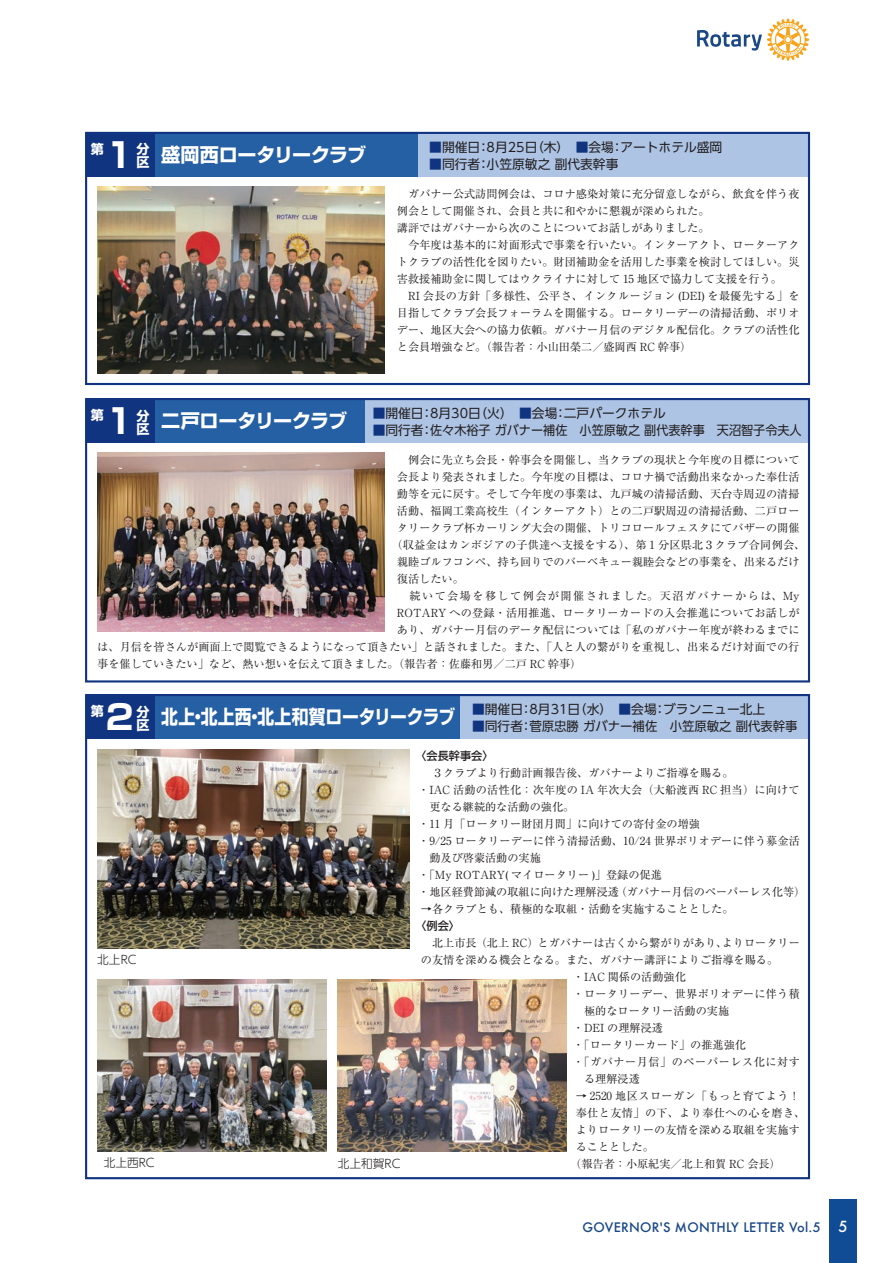
<style>
.page{position:relative;width:893px;height:1263px;background:#fff}
.page>*{position:absolute;margin:0;border:0;box-sizing:border-box;transform-origin:0 0}
.t1{font:700 34.05px "Shin Go Pro";color:#fff}
.t2{font:700 19.2px "Shin Go Pro";letter-spacing:-.015em;color:#fff}
.t3{font:700 19.2px "Shin Go Pro";letter-spacing:-.015em;color:#fff;scale:.88 1}
.t4{font:700 13.05px/13px "Shin Go Pro";color:#fff}
.t5{font:12.75px "UD Shin Go Pro";color:#231f20}
.t6{font:500 12.75px "Futura";letter-spacing:.02em;color:#194887}
.t7{font:300 11.7px "UD Shin Go Pro";color:#231f20}
.t8{font:11.1px/17px "Ryumin Pro";color:#231f20}
.t9{font:11.1px "Ryumin Pro";letter-spacing:.02em;color:#231f20}
.t10{font:11.1px "Ryumin Pro";letter-spacing:.045em;color:#231f20}
.t11{font:11.1px "Ryumin Pro";letter-spacing:.125em;color:#231f20}
.t12{font:11.1px "Ryumin Pro";letter-spacing:.035em;color:#231f20}
.t13{font:500 11.1px "UD Shin Go Pro";color:#231f20}
.s1{color:#10347f}
.s2{font-size:34.05px}
.s3{font-size:14.85px;color:#fff}
</style>
<div class="page">
<div style="left:153px;top:132px;width:266px;height:44px;background:#255fa4"></div>
<div style="left:419px;top:132px;width:391px;height:44px;background:#adc4e5"></div>
<div style="left:86px;top:132px;width:68px;height:44px;background:#10347f"></div>
<div style="left:153px;top:694px;width:314px;height:45px;background:#255fa4"></div>
<div style="left:461px;top:694px;width:349px;height:45px;background:#adc4e5"></div>
<div style="left:86px;top:694px;width:68px;height:45px;background:#10347f"></div>
<div style="left:153px;top:398px;width:213px;height:45px;background:#255fa4"></div>
<div style="left:366px;top:398px;width:444px;height:45px;background:#adc4e5"></div>
<div style="left:86px;top:398px;width:68px;height:45px;background:#10347f"></div>
<svg style="left:697px;top:19px;width:112px;height:42px"></svg>
<div style="left:829px;top:1199px;width:28px;height:64px;background:#0f4c95"></div>
<div style="left:85px;top:694px;width:725px;height:485px;border:2px solid #10347f"></div>
<div style="left:85px;top:132px;width:725px;height:253px;border:2px solid #10347f"></div>
<div style="left:85px;top:398px;width:725px;height:284px;border:2px solid #10347f"></div>
<img style="left:97px;top:750px;width:313px;height:199px">
<img style="left:97px;top:979px;width:229px;height:173px">
<img style="left:338px;top:979px;width:228px;height:173px">
<img style="left:97px;top:186px;width:287px;height:188px">
<img style="left:97px;top:452px;width:287px;height:179px">
<h1 class="t1" style="left:106px;top:128px;width:29px">1</h1>
<p class="t4" style="left:91px;top:141px;width:14px">第</p>
<p class="t4" style="left:136px;top:142px;width:14px">分区</p>
<h2 class="t2" style="left:161px;top:139px;width:207px">盛岡西ロータリークラブ</h2>
<p class="t5" style="left:429px;top:136px;width:295px"><span class="s1">■</span>開催日：8月25日（木）　<span class="s1">■</span>会場：アートホテル盛岡</p>
<p class="t5" style="left:429px;top:153px;width:191px"><span class="s1">■</span>同行者：小笠原敏之 副代表幹事</p>
<p class="t8" style="left:397px;top:184px;width:404px">　ガバナー公式訪問例会は、コロナ感染対策に充分留意しながら、飲食を伴う夜例会として開催され、会員と共に和やかに懇親が深められた。<br>講評ではガバナーから次のことについてお話しがありました。<br>　今年度は基本的に対面形式で事業を行いたい。インターアクト、ローターアクトクラブの活性化を図りたい。財団補助金を活用した事業を検討してほしい。災害救援補助金に関してはウクライナに対して 15 地区で協力して支援を行う。　RI 会長の方針「多様性、公平さ、インクルージョン (DEI) を最優先する」を目指してクラブ会長フォーラムを開催する。ロータリーデーの清掃活動、ポリオデー、地区大会への協力依頼。ガバナー月信のデジタル配信化。クラブの活性化と会員増強など。（報告者：小山田榮二／盛岡西 RC 幹事）</p>
<h1 class="t1" style="left:106px;top:394px;width:29px">1</h1>
<p class="t4" style="left:91px;top:407px;width:14px">第</p>
<p class="t4" style="left:136px;top:408px;width:14px">分区</p>
<h2 class="t2" style="left:161px;top:405px;width:188px">二戸ロータリークラブ</h2>
<p class="t5" style="left:373px;top:403px;width:295px"><span class="s1">■</span>開催日：8月30日（火）　<span class="s1">■</span>会場：二戸パークホテル</p>
<p class="t5" style="left:373px;top:420px;width:431px"><span class="s1">■</span>同行者：佐々木裕子 ガバナー補佐　小笠原敏之 副代表幹事　天沼智子令夫人</p>
<p class="t8" style="left:397px;top:450px;width:404px">　例会に先立ち会長・幹事会を開催し、当クラブの現状と今年度の目標について</p>
<p class="t8" style="left:397px;top:467px;width:404px">会長より発表されました。今年度の目標は、コロナ禍で活動出来なかった奉仕活</p>
<p class="t8" style="left:397px;top:484px;width:404px">動等を元に戻す。そして今年度の事業は、九戸城の清掃活動、天台寺周辺の清掃</p>
<p class="t8" style="left:397px;top:501px;width:404px">活動、福岡工業高校生（インターアクト）との二戸駅周辺の清掃活動、二戸ロー</p>
<p class="t8" style="left:397px;top:518px;width:404px">タリークラブ杯カーリング大会の開催、トリコロールフェスタにてバザーの開催</p>
<p class="t9" style="left:391px;top:536px;width:415px">（収益金はカンボジアの子供達へ支援をする）、第 1 分区県北３クラブ合同例会、</p>
<p class="t8" style="left:397px;top:552px;width:404px">親睦ゴルフコンペ、持ち回りでのバーベキュー親睦会などの事業を、出来るだけ</p>
<p class="t8" style="left:397px;top:569px;width:68px">復活したい。</p>
<p class="t11" style="left:397px;top:587px;width:404px">　続いて会場を移して例会が開催されました。天沼ガバナーからは、My</p>
<p class="t8" style="left:397px;top:603px;width:404px">ROTARY への登録・活用推進、ロータリーカードの入会推進についてお話しが</p>
<p class="t8" style="left:397px;top:620px;width:404px">あり、ガバナー月信のデータ配信については「私のガバナー年度が終わるまでに</p>
<p class="t8" style="left:97px;top:637px;width:704px">は、月信を皆さんが画面上で閲覧できるようになって頂きたい」と話されました。また、「人と人の繋がりを重視し、出来るだけ対面での行</p>
<p class="t8" style="left:97px;top:654px;width:486px">事を催していきたい」など、熱い想いを伝えて頂きました。（報告者：佐藤和男／二戸 RC 幹事）</p>
<p class="t4" style="left:91px;top:703px;width:14px">第</p>
<p class="t4" style="left:136px;top:704px;width:14px">分区</p>
<p class="t5" style="left:472px;top:698px;width:295px"><span class="s1">■</span>開催日：8月31日（水）　<span class="s1">■</span>会場：ブランニュー北上</p>
<h2 class="t3" style="left:106px;top:701px;width:399px"><span class="s2">2</span> 北上・北上西・北上和賀ロータリークラブ</h2>
<p class="t5" style="left:472px;top:715px;width:327px"><span class="s1">■</span>同行者：菅原忠勝 ガバナー補佐　小笠原敏之 副代表幹事</p>
<p class="t7" style="left:97px;top:950px;width:41px">北上RC</p>
<p class="t7" style="left:104px;top:1153px;width:52px">北上西RC</p>
<p class="t7" style="left:338px;top:1154px;width:64px">北上和賀RC</p>
<p class="t13" style="left:421px;top:747px;width:68px">〈会長幹事会〉</p>
<p class="t8" style="left:421px;top:764px;width:314px">　３クラブより行動計画報告後、ガバナーよりご指導を賜る。</p>
<p class="t9" style="left:418px;top:781px;width:383px">・ IAC 活動の活性化：次年度の IA 年次大会（大船渡西 RC 担当）に向けて</p>
<p class="t8" style="left:429px;top:798px;width:147px">更なる継続的な活動の強化。</p>
<p class="t8" style="left:418px;top:815px;width:283px">・11 月「ロータリー財団月間」に向けての寄付金の増強</p>
<p class="t8" style="left:418px;top:832px;width:383px">・ 9/25 ロータリーデーに伴う清掃活動、10/24 世界ポリオデーに伴う募金活</p>
<p class="t8" style="left:429px;top:849px;width:113px">動及び啓蒙活動の実施</p>
<p class="t8" style="left:418px;top:866px;width:245px">・「My ROTARY( マイロータリー )」登録の促進</p>
<p class="t8" style="left:418px;top:883px;width:389px">・ 地区経費節減の取組に向けた理解浸透（ガバナー月信のペーパーレス化等）</p>
<p class="t8" style="left:421px;top:900px;width:314px">→各クラブとも、積極的な取組・活動を実施することとした。</p>
<p class="t13" style="left:421px;top:917px;width:35px">〈例会〉</p>
<p class="t8" style="left:421px;top:934px;width:380px">　北上市長（北上 RC）とガバナーは古くから繋がりがあり、よりロータリー</p>
<p class="t8" style="left:421px;top:951px;width:359px">の友情を深める機会となる。また、ガバナー講評によりご指導を賜る。</p>
<p class="t8" style="left:573px;top:968px;width:114px">・IAC 関係の活動強化</p>
<p class="t9" style="left:573px;top:985px;width:228px">・ ロータリーデー、世界ポリオデーに伴う積</p>
<p class="t8" style="left:584px;top:1002px;width:147px">極的なロータリー活動の実施</p>
<p class="t8" style="left:573px;top:1019px;width:92px">・DEI の理解浸透</p>
<p class="t8" style="left:573px;top:1036px;width:175px">・「ロータリーカード」の推進強化</p>
<p class="t10" style="left:573px;top:1053px;width:228px">・ 「ガバナー月信」のペーパーレス化に対す</p>
<p class="t8" style="left:584px;top:1070px;width:57px">る理解浸透</p>
<p class="t10" style="left:576px;top:1087px;width:226px">→ 2520 地区スローガン「もっと育てよう！</p>
<p class="t12" style="left:576px;top:1104px;width:231px">奉仕と友情」の下、より奉仕への心を磨き、</p>
<p class="t8" style="left:576px;top:1121px;width:226px">よりロータリーの友情を深める取組を実施す</p>
<p class="t8" style="left:576px;top:1138px;width:80px">ることとした。</p>
<p class="t8" style="left:570px;top:1155px;width:212px">（報告者：小原紀実／北上和賀 RC 会長）</p>
<p class="t6" style="left:583px;top:1218px;width:266px">GOVERNOR'S MONTHLY LETTER Vol.5 <span class="s3">5</span></p>
</div>
